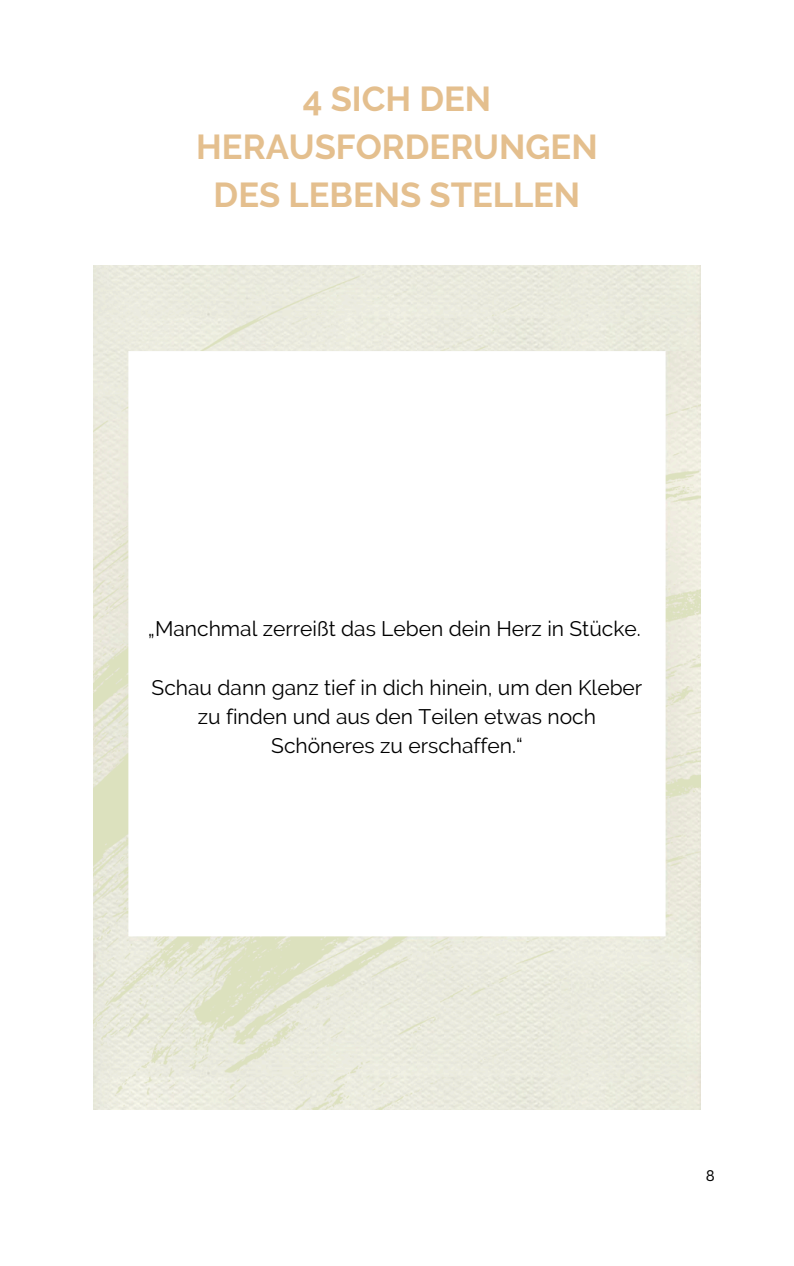
<style>
.page{position:relative;width:794px;height:1266px;background:#fff}
.page>*{position:absolute;margin:0;border:0;box-sizing:border-box;transform-origin:0 0}
.t1{font:700 34.5px/47.8px "Raleway";color:#e4bf8e;text-align:center}
.t2{font:21px/29.2px "Raleway";color:#000;text-align:center}
.t3{font:15px "Canva Sans";color:#000}
</style>
<div class="page">
<img style="left:93px;top:265px;width:607px;height:844px">
<p class="t1" style="left:196px;top:75px;width:403px">4 SICH DEN<br>HERAUSFORDERUNGEN<br>DES LEBENS STELLEN</p>
<p class="t2" style="left:148px;top:614px;width:494px">„Manchmal zerreißt das Leben dein Herz in Stücke.</p>
<p class="t2" style="left:151px;top:672px;width:492px">Schau dann ganz tief in dich hinein, um den Kleber zu finden und aus den Teilen etwas noch<br>Schöneres zu erschaffen.“</p>
<h1 class="t3" style="left:705px;top:1165px;width:11px">8</h1>
</div>
